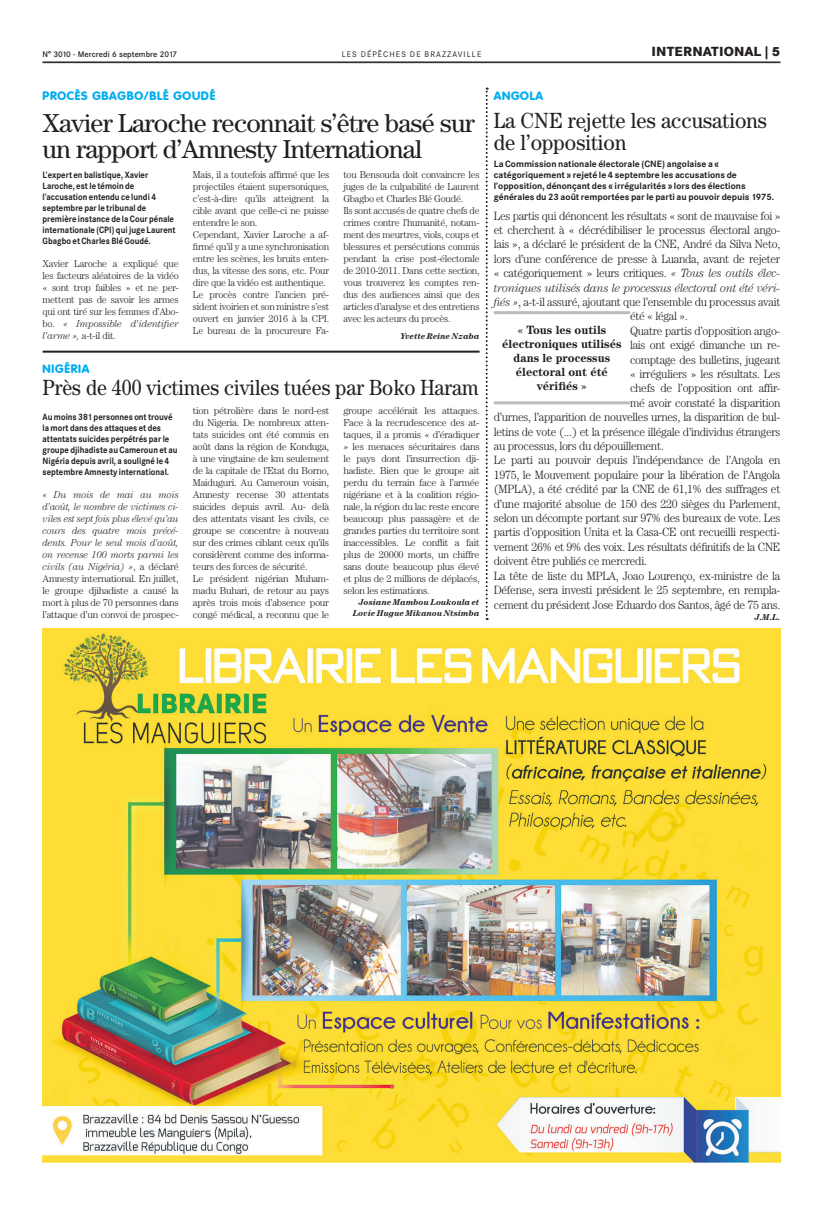
<style>
.page{position:relative;width:823px;height:1205px;background:#fff}
.page>*{position:absolute;margin:0;border:0;box-sizing:border-box;transform-origin:0 0}
.t1{font:26px/26px "Century";letter-spacing:-.025em;color:#231f20}
.t2{font:22px "Century";color:#231f20;scale:.9 1}
.t3{font:22px/22px "Century";color:#231f20;scale:.93 1}
.t4{font:800 13px "Corporate SBQ";letter-spacing:.01em;color:#231f20}
.t5{font:300 12px "Century";letter-spacing:-.025em;color:#231f20;scale:.95 1}
.t6{font:700 12px/14px "Century";color:#231f20;text-align:center;scale:.95 1}
.t7{font:italic 300 12px "Century";letter-spacing:-.025em;color:#231f20;scale:.95 1}
.t8{font:800 12px "Corporate Rounded";letter-spacing:.06em;color:#00aeef}
.t9{font:300 10px/12px "Century";letter-spacing:-.025em;color:#231f20}
.t10{font:italic 300 10px/12px "Century";letter-spacing:-.025em;color:#231f20;text-align:justify;scale:.95 1}
.t11{font:700 9px/11px "Corporate SBQ";color:#231f20;scale:.9 1}
.t12{font:700 9px/11px "Corporate SBQ";color:#231f20}
.t13{font:italic 700 8.5px/11px "Century";color:#231f20;text-align:right}
.t14{font:500 8px "Corporate SBQ";color:#231f20}
.t15{font:8px "Corporate SBQ";letter-spacing:.135em;color:#231f20}
.s1{font-style:italic}
.s2{font-style:normal}
</style>
<div class="page">
<hr style="left:43px;top:62px;width:737px;height:1px;background:#231f20">
<img style="left:43px;top:629px;width:737px;height:533px">
<svg style="left:485px;top:88px;width:2px;height:532px"></svg>
<hr style="left:493px;top:311px;width:136px;height:3px;background:#bcbdc0">
<hr style="left:493px;top:401px;width:136px;height:3px;background:#bcbdc0">
<hr style="left:43px;top:351px;width:436px;height:2px;background:#231f20">
<p class="t14" style="left:43px;top:49px;width:136px">N° 3010 - Mercredi 6 septembre 2017</p>
<p class="t15" style="left:341px;top:49px;width:141px">LES DÉPÊCHES DE BRAZZAVILLE</p>
<h3 class="t4" style="left:651px;top:43px;width:130px">INTERNATIONAL | 5</h3>
<p class="t8" style="left:43px;top:89px;width:174px">PROCÈS GBAGBO/BLÉ GOUDÉ</p>
<h1 class="t1" style="left:43px;top:109px;width:433px">Xavier Laroche reconnait s’être basé sur un rapport d’Amnesty International</h1>
<p class="t11" style="left:43px;top:169px;width:149px">L’expert en balistique, Xavier<br>Laroche, est le témoin de l’accusation entendu ce lundi 4 septembre par le tribunal de première instance de la Cour pénale internationale (CPI) qui juge Laurent<br>Gbagbo et Charles Blé Goudé.</p>
<p class="t9" style="left:43px;top:257px;width:138px;text-align:justify">Xavier Laroche a expliqué que les facteurs aléatoires de la vidéo « sont trop faibles » et ne per&shy;mettent pas de savoir les armes qui ont tiré sur les femmes d’Abo&shy;bo. <span class="s1">« Impossible d’identifier l’arme »,</span> a-t-il dit.</p>
<p class="t9" style="left:193px;top:169px;width:138px">Mais, il a toutefois affirmé que les projectiles étaient supersoniques, c’est-à-dire qu’ils atteignent la cible avant que celle-ci ne puisse entendre le son.<br>Cependant, Xavier Laroche a af&shy;firmé qu’il y a une synchronisation entre les scènes, les bruits enten&shy;dus, la vitesse des sons, etc. Pour dire que la vidéo est authentique.<br>Le procès contre l’ancien pré&shy;sident ivoirien et son ministre s’est ouvert en janvier 2016 à la CPI.<br>Le bureau de la procureure Fa-</p>
<p class="t9" style="left:343px;top:169px;width:138px">tou Bensouda doit convaincre les juges de la culpabilité de Laurent<br>Gbagbo et Charles Blé Goudé.<br>Ils sont accusés de quatre chefs de crimes contre l’humanité, notam&shy;ment des meurtres, viols, coups et blessures et persécutions commis pendant la crise post-électorale de 2010-2011. Dans cette section, vous trouverez les comptes ren&shy;dus des audiences ainsi que des articles d’analyse et des entretiens avec les acteurs du procès.</p>
<p class="t13" style="left:400px;top:330px;width:81px">Yvette Reine Nzaba</p>
<p class="t8" style="left:43px;top:361px;width:48px">NIGÉRIA</p>
<h2 class="t2" style="left:43px;top:374px;width:486px">Près de 400 victimes civiles tuées par Boko Haram</h2>
<p class="t11" style="left:43px;top:411px;width:151px">Au moins 381 personnes ont trouvé la mort dans des attaques et des attentats suicides perpétrés par le groupe djihadiste au Cameroun et au Nigéria depuis avril, a souligné le 4 septembre Amnesty international.</p>
<p class="t10" style="left:43px;top:489px;width:145px">« Du mois de mai au mois d’août, le nombre de victimes ci&shy;viles est sept fois plus élevé qu’au cours des quatre mois précé&shy;dents. Pour le seul mois d’août, on recense 100 morts parmi les civils (au Nigéria) »<span class="s2">, a déclaré Amnesty international. En juillet, le groupe djihadiste a causé la mort à plus de 70 personnes dans l’attaque d’un convoi de prospec-</span></p>
<p class="t9" style="left:193px;top:405px;width:138px">tion pétrolière dans le nord-est du Nigeria. De nombreux atten&shy;tats suicides ont été commis en août dans la région de Konduga, à une vingtaine de km seulement de la capitale de l’Etat du Borno,<br>Maiduguri. Au Cameroun voisin,<br>Amnesty recense 30 attentats suicides depuis avril. Au- delà des attentats visant les civils, ce groupe se concentre à nouveau sur des crimes ciblant ceux qu’ils considèrent comme des informa&shy;teurs des forces de sécurité.<br>Le président nigérian Muham&shy;madu Buhari, de retour au pays après trois mois d’absence pour congé médical, a reconnu que le</p>
<p class="t9" style="left:343px;top:405px;width:138px;text-align:justify">groupe accélérait les attaques.<br>Face à la recrudescence des at&shy;taques, il a promis « d’éradiquer » les menaces sécuritaires dans le pays dont l’insurrection dji&shy;hadiste. Bien que le groupe ait perdu du terrain face à l’armée nigériane et à la coalition régio&shy;nale, la région du lac reste encore beaucoup plus passagère et de grandes parties du territoire sont inaccessibles. Le conflit a fait plus de 20000 morts, un chiffre sans doute beaucoup plus élevé et plus de 2 millions de déplacés, selon les estimations.</p>
<p class="t13" style="left:352px;top:597px;width:128px">Josiane Mambou Loukoula et<br>Lovie Hugue Mikanou Ntsimba</p>
<p class="t8" style="left:493px;top:89px;width:51px">ANGOLA</p>
<h2 class="t3" style="left:493px;top:109px;width:295px">La CNE rejette les accusations de l’opposition</h2>
<p class="t12" style="left:493px;top:158px;width:282px">La Commission nationale électorale (CNE) angolaise a « catégoriquement » rejeté le 4 septembre les accusations de l’opposition, dénonçant des « irrégularités » lors des élections générales du 23 août remportées par le parti au pouvoir depuis 1975.</p>
<p class="t5" style="left:493px;top:209px;width:303px">Les partis qui dénoncent les résultats « sont de mauvaise foi »</p>
<p class="t5" style="left:493px;top:223px;width:303px">et cherchent à « décrédibiliser le processus électoral ango-</p>
<p class="t5" style="left:493px;top:237px;width:303px">lais », a déclaré le président de la CNE, André da Silva Neto,</p>
<p class="t5" style="left:493px;top:252px;width:303px">lors d’une conférence de presse à Luanda, avant de rejeter</p>
<p class="t5" style="left:493px;top:266px;width:303px">« catégoriquement » leurs critiques. <span class="s1">« Tous les outils élec-</span></p>
<p class="t7" style="left:493px;top:281px;width:303px">troniques utilisés dans le processus électoral ont été véri-</p>
<p class="t5" style="left:493px;top:295px;width:303px"><span class="s1">fiés »</span>, a-t-il assuré, ajoutant que l’ensemble du processus avait</p>
<p class="t5" style="left:629px;top:309px;width:62px">été « légal ».</p>
<p class="t5" style="left:629px;top:324px;width:160px">Quatre partis d’opposition ango-</p>
<p class="t5" style="left:629px;top:338px;width:160px">lais ont exigé dimanche un re-</p>
<p class="t5" style="left:629px;top:353px;width:160px">comptage des bulletins, jugeant</p>
<p class="t5" style="left:629px;top:367px;width:160px">« irréguliers » les résultats. Les</p>
<p class="t5" style="left:629px;top:381px;width:160px">chefs de l’opposition ont affir-</p>
<p class="t5" style="left:629px;top:396px;width:160px">mé avoir constaté la disparition</p>
<p class="t5" style="left:493px;top:410px;width:303px">d’urnes, l’apparition de nouvelles urnes, la disparition de bul-</p>
<p class="t5" style="left:493px;top:425px;width:303px">letins de vote (...) et la présence illégale d’individus étrangers</p>
<p class="t5" style="left:493px;top:439px;width:180px">au processus, lors du dépouillement.</p>
<p class="t5" style="left:493px;top:453px;width:303px">Le parti au pouvoir depuis l’indépendance de l’Angola en</p>
<p class="t5" style="left:493px;top:468px;width:303px">1975, le Mouvement populaire pour la libération de l’Angola</p>
<p class="t5" style="left:493px;top:482px;width:303px">(MPLA), a été crédité par la CNE de 61,1% des suffrages et</p>
<p class="t5" style="left:493px;top:497px;width:303px">d’une majorité absolue de 150 des 220 sièges du Parlement,</p>
<p class="t5" style="left:493px;top:511px;width:303px">selon un décompte portant sur 97% des bureaux de vote. Les</p>
<p class="t5" style="left:493px;top:525px;width:303px">partis d’opposition Unita et la Casa-CE ont recueilli respecti-</p>
<p class="t5" style="left:493px;top:540px;width:303px">vement 26% et 9% des voix. Les résultats définitifs de la CNE</p>
<p class="t5" style="left:493px;top:554px;width:163px">doivent être publiés ce mercredi.</p>
<p class="t5" style="left:493px;top:569px;width:303px">La tête de liste du MPLA, Joao Lourenço, ex-ministre de la</p>
<p class="t5" style="left:493px;top:583px;width:303px">Défense, sera investi président le 25 septembre, en rempla-</p>
<p class="t5" style="left:493px;top:597px;width:303px">cement du président Jose Eduardo dos Santos, âgé de 75 ans.</p>
<p class="t13" style="left:753px;top:611px;width:28px">J.M.L.</p>
<p class="t6" style="left:502px;top:323px;width:127px">« Tous les outils électroniques utilisés dans le processus électoral ont été vérifiés »</p>
</div>
